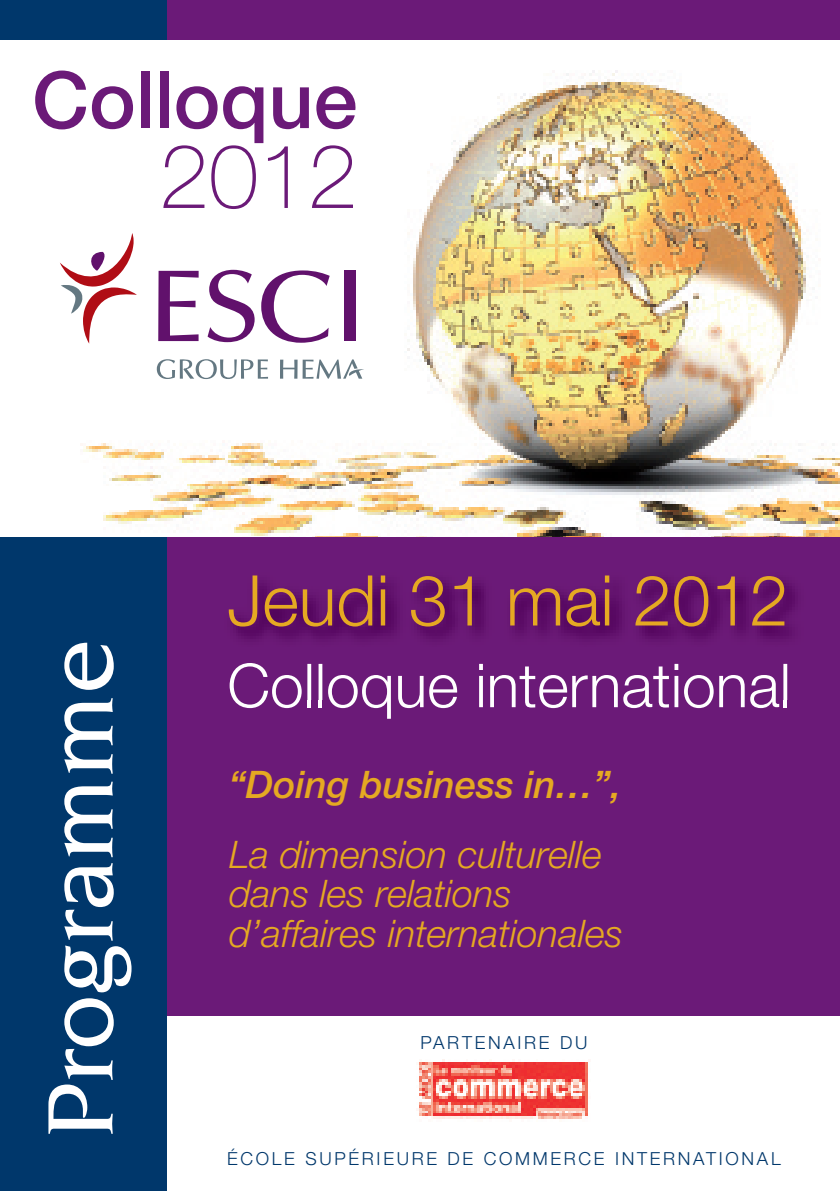
<style>
.page{position:relative;width:840px;height:1191px;background:#fff}
.page>*{position:absolute;margin:0;border:0;box-sizing:border-box;transform-origin:0 0}
.t1{font:500 100.4px "Novarese";color:#fff}
.t2{font:100 89.2px "Helvetica Neue";color:#6b1a78}
.t3{font:500 78.8px "Helvetica Neue";color:#6b1a78}
.t4{font:300 70px "Helvetica Neue";color:#e5a922}
.t5{font:300 60.6px "Helvetica Neue";color:#fff}
.t6{font:italic 300 38px/39.6px "Helvetica Neue";color:#e5a922}
.t7{font:italic 500 38px "Helvetica Neue";color:#e5a922}
.t8{font:300 18px "Helvetica Neue";letter-spacing:.15em;color:#00376b}
</style>
<div class="page">
<img style="left:80px;top:70px;width:759px;height:467px">
<svg style="left:261px;top:270px;width:68px;height:73px"></svg>
<svg style="left:158px;top:271px;width:40px;height:70px"></svg>
<svg style="left:207px;top:270px;width:47px;height:72px"></svg>
<div style="left:343px;top:271px;width:12px;height:70px;background:#61116c"></div>
<svg style="left:60px;top:233px;width:77px;height:111px"></svg>
<svg style="left:157px;top:358px;width:111px;height:21px"></svg>
<svg style="left:280px;top:359px;width:84px;height:20px"></svg>
<div style="left:0;top:537px;width:839px;height:478px;background:#6b1a78"></div>
<div style="left:0;top:0;width:839px;height:40px;background:#6b1a78"></div>
<div style="left:0;top:537px;width:167px;height:654px;background:#00376b"></div>
<div style="left:0;top:0;width:167px;height:40px;background:#00376b"></div>
<img style="left:233px;top:580px;width:562px;height:119px">
<img style="left:229px;top:663px;width:484px;height:36px">
<img style="left:419px;top:1059px;width:169px;height:60px">
<h3 class="t3" style="left:32px;top:72px;width:326px">Colloque</h3>
<h2 class="t2" style="left:159px;top:144px;width:199px">2012</h2>
<h1 class="t1" style="left:39px;top:1139px;width:503px;rotate:-90deg">Programme</h1>
<h3 class="t4" style="left:227px;top:575px;width:562px">Jeudi 31 mai 2012</h3>
<h3 class="t5" style="left:227px;top:664px;width:564px">Colloque international</h3>
<p class="t7" style="left:229px;top:771px;width:393px">“Doing business in…”,</p>
<p class="t6" style="left:229px;top:838px;width:395px">La dimension culturelle dans les relations d’affaires internationales</p>
<p class="t8" style="left:420px;top:1036px;width:168px">PARTENAIRE DU</p>
<p class="t8" style="left:227px;top:1151px;width:554px">ÉCOLE SUPÉRIEURE DE COMMERCE INTERNATIONAL</p>
</div>
